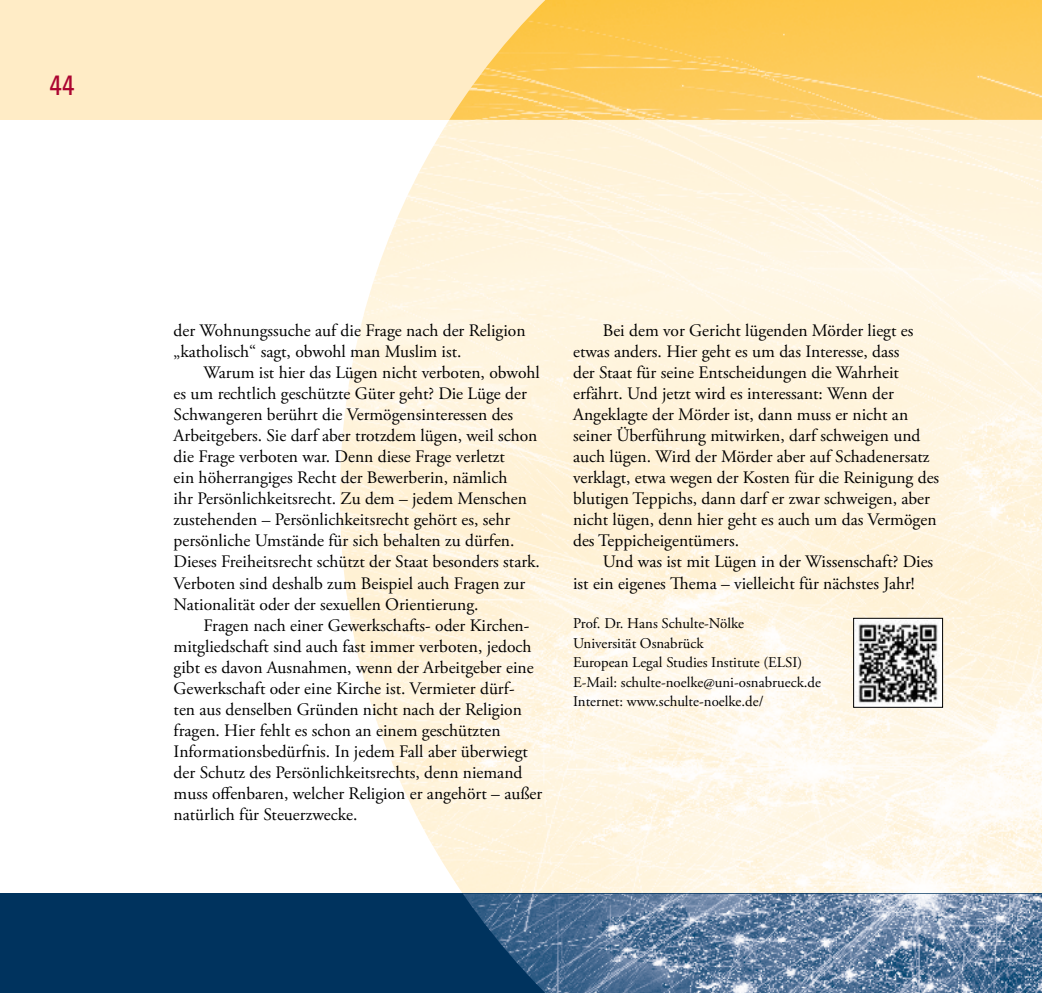
<style>
.page{position:relative;width:1042px;height:993px;background:#fff}
.page>*{position:absolute;margin:0;border:0;box-sizing:border-box;transform-origin:0 0}
.t1{font:condensed 28px "Univers";color:#ac0531}
.t2{font:17.5px/21px "Adobe Garamond Pro";color:#000}
.t3{font:14.88px/19.6px "Adobe Garamond Pro";color:#000}
</style>
<div class="page">
<img style="left:340px;top:119px;width:123px;height:774px">
<div style="left:0;top:0;width:1042px;height:119px;background:#ffecc6"></div>
<div style="left:0;top:893px;width:1042px;height:99px;background:#00335e"></div>
<img style="left:463px;top:0;width:579px;height:992px">
<div style="left:853px;top:618px;width:89px;height:89px;background:#fff"></div>
<img style="left:856px;top:620px;width:82px;height:83px">
<div style="left:853px;top:618px;width:90px;height:89px;border:1px solid #000"></div>
<h1 class="t1" style="left:50px;top:67px;width:26px">44</h1>
<p class="t2" style="left:174px;top:321px;width:353px">der Wohnungssuche auf die Frage nach der Religion „katholisch“ sagt, obwohl man Muslim ist.</p>
<p class="t2" style="left:174px;top:363px;width:368px;text-indent:30px">Warum ist hier das Lügen nicht verboten, obwohl es um rechtlich geschützte Güter geht? Die Lüge der Schwangeren berührt die Vermögensinteressen des Arbeitgebers. Sie darf aber trotzdem lügen, weil schon die Frage verboten war. Denn diese Frage verletzt<br>ein höherrangiges Recht der Bewerberin, nämlich<br>ihr Persönlichkeitsrecht. Zu dem – jedem Menschen zustehenden – Persönlichkeitsrecht gehört es, sehr persönliche Umstände für sich behalten zu dürfen.<br>Dieses Freiheitsrecht schützt der Staat besonders stark.<br>Verboten sind deshalb zum Beispiel auch Fragen zur Nationalität oder der sexuellen Orientierung.</p>
<p class="t2" style="left:174px;top:615px;width:370px;text-indent:30px">Fragen nach einer Gewerkschafts- oder Kirchen&shy;mitgliedschaft sind auch fast immer verboten, jedoch gibt es davon Ausnahmen, wenn der Arbeitgeber eine Gewerkschaft oder eine Kirche ist. Vermieter dürf-<br>ten aus denselben Gründen nicht nach der Religion fragen. Hier fehlt es schon an einem geschützten Informationsbedürfnis. In jedem Fall aber überwiegt der Schutz des Persönlichkeitsrechts, denn niemand muss offenbaren, welcher Religion er angehört – außer natürlich für Steuerzwecke.</p>
<p class="t2" style="left:573px;top:321px;width:368px;text-indent:30px">Bei dem vor Gericht lügenden Mörder liegt es etwas anders. Hier geht es um das Interesse, dass<br>der Staat für seine Entscheidungen die Wahrheit erfährt. Und jetzt wird es interessant: Wenn der Angeklagte der Mörder ist, dann muss er nicht an seiner Überführung mitwirken, darf schweigen und auch lügen. Wird der Mörder aber auf Schadenersatz verklagt, etwa wegen der Kosten für die Reinigung des blutigen Teppichs, dann darf er zwar schweigen, aber nicht lügen, denn hier geht es auch um das Vermögen des Teppicheigentümers.</p>
<p class="t2" style="left:573px;top:552px;width:362px;text-indent:30px">Und was ist mit Lügen in der Wissenschaft? Dies ist ein eigenes Thema – vielleicht für nächstes Jahr!</p>
<p class="t3" style="left:573px;top:613px;width:249px">Prof. Dr. Hans Schulte-Nölke<br>Universität Osnabrück<br>European Legal Studies Institute (ELSI)<br>E-Mail: schulte-noelke@uni-osnabrueck.de Internet: www.schulte-noelke.de/</p>
</div>
